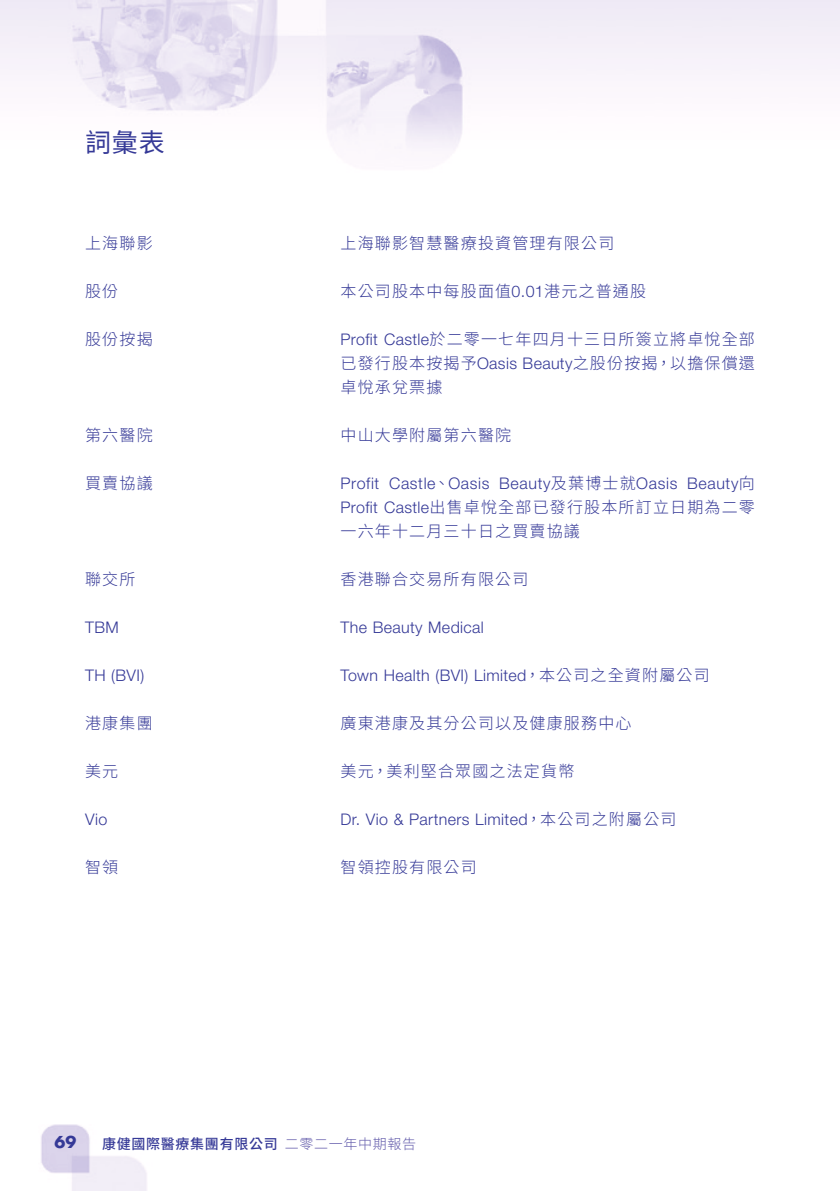
<style>
.page{position:relative;width:840px;height:1191px;background:#fff}
.page>*{position:absolute;margin:0;border:0;box-sizing:border-box;transform-origin:0 0}
.t1{font:26px "Source Han Sans TC";color:#353997}
.Body_Text{font:300 16px/24px "Source Han Sans TC";letter-spacing:.075em;color:#353997}
.Body_Text-2{font:300 16px "Helvetica Neue LT Std";letter-spacing:.025em;color:#353997}
.t2{font:700 16px "Futura";color:#353997}
.t3{font:500 14px "Source Han Sans TC";letter-spacing:.05em;color:#353997}
.t4{font:300 14px "Source Han Sans TC";letter-spacing:.05em;color:#645dac}
.s1{font-family:"Helvetica Neue LT Std"}
.s2{font-family:"Source Han Sans TC"}
</style>
<div class="page">
<img style="left:0;top:0;width:839px;height:1191px">
<h1 class="t1" style="left:85px;top:128px;width:81px">詞彙表</h1>
<p class="Body_Text" style="left:85px;top:231px;width:69px">上海聯影</p>
<p class="Body_Text" style="left:340px;top:231px;width:275px">上海聯影智慧醫療投資管理有限公司</p>
<p class="Body_Text" style="left:85px;top:279px;width:35px">股份</p>
<p class="Body_Text" style="left:340px;top:279px;width:307px">本公司股本中每股面值<span class="s1">0.01</span>港元之普通股</p>
<p class="Body_Text" style="left:85px;top:327px;width:69px">股份按揭</p>
<p class="Body_Text" style="left:340px;top:327px;width:415px"><span class="s1">Profit Castle</span>於二零一七年四月十三日所簽立將卓悅全部</p>
<p class="Body_Text" style="left:85px;top:423px;width:69px">第六醫院</p>
<p class="Body_Text" style="left:340px;top:351px;width:415px">已發行股本按揭予<span class="s1">Oasis Beauty</span>之股份按揭，以擔保償還卓悅承兌票據</p>
<p class="Body_Text" style="left:340px;top:423px;width:172px">中山大學附屬第六醫院</p>
<p class="Body_Text" style="left:85px;top:471px;width:69px">買賣協議</p>
<p class="Body_Text-2" style="left:340px;top:473px;width:40px">Profit</p>
<p class="Body_Text-2" style="left:389px;top:473px;width:102px">Castle<span class="s2">、</span>Oasis</p>
<p class="Body_Text-2" style="left:499px;top:473px;width:179px">Beauty<span class="s2">及葉博士就</span>Oasis</p>
<p class="Body_Text-2" style="left:686px;top:473px;width:69px">Beauty<span class="s2">向</span></p>
<p class="Body_Text" style="left:85px;top:567px;width:52px">聯交所</p>
<p class="Body_Text" style="left:340px;top:495px;width:415px"><span class="s1">Profit Castle</span>出售卓悅全部已發行股本所訂立日期為二零一六年十二月三十日之買賣協議</p>
<p class="Body_Text" style="left:340px;top:567px;width:189px">香港聯合交易所有限公司</p>
<p class="Body_Text-2" style="left:85px;top:617px;width:35px">TBM</p>
<p class="Body_Text-2" style="left:340px;top:617px;width:145px">The Beauty Medical</p>
<p class="Body_Text-2" style="left:85px;top:665px;width:61px">TH (BVI)</p>
<p class="Body_Text-2" style="left:340px;top:665px;width:370px">Town Health (BVI) Limited<span class="s2">，本公司之全資附屬公司</span></p>
<p class="Body_Text" style="left:85px;top:711px;width:69px">港康集團</p>
<p class="Body_Text" style="left:340px;top:711px;width:292px">廣東港康及其分公司以及健康服務中心</p>
<p class="Body_Text" style="left:85px;top:759px;width:35px">美元</p>
<p class="Body_Text" style="left:340px;top:759px;width:235px">美元，美利堅合眾國之法定貨幣</p>
<p class="Body_Text-2" style="left:85px;top:809px;width:24px">Vio</p>
<p class="Body_Text-2" style="left:340px;top:809px;width:337px">Dr. Vio &amp; Partners Limited<span class="s2">，本公司之附屬公司</span></p>
<p class="Body_Text" style="left:85px;top:855px;width:35px">智領</p>
<p class="Body_Text" style="left:340px;top:855px;width:138px">智領控股有限公司</p>
<p class="t2" style="left:55px;top:1130px;width:23px">69</p>
<p class="t3" style="left:102px;top:1135px;width:177px">康健國際醫療集團有限公司</p>
<p class="t4" style="left:284px;top:1135px;width:133px">二零二一年中期報告</p>
</div>
